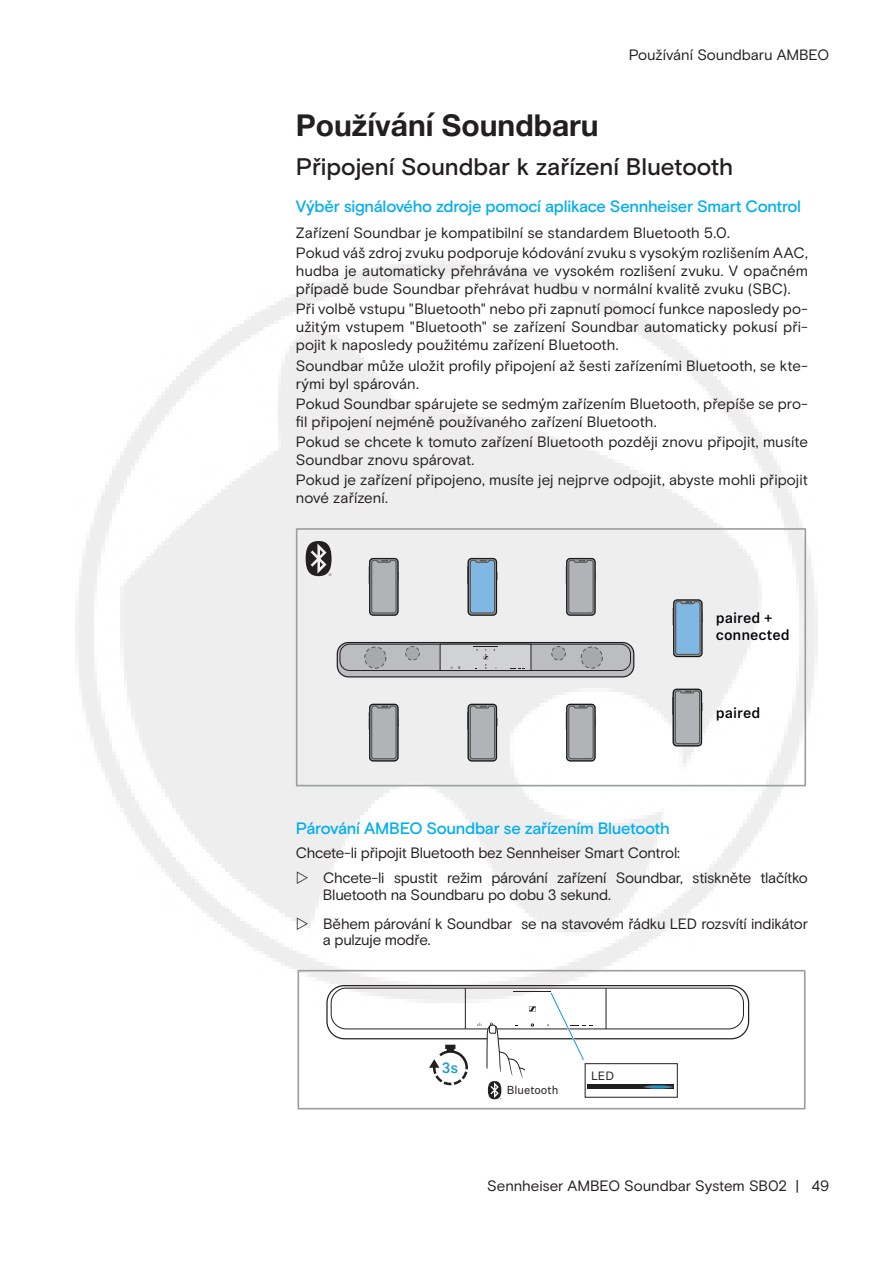
<style>
.page{position:relative;width:893px;height:1263px;background:#fff}
.page>*{position:absolute;margin:0;border:0;box-sizing:border-box;transform-origin:0 0}
.t1{font:700 30px "Helvetica Neue";color:#231f20}
.t2{font:500 24px "EPOS Basis";letter-spacing:-.005em;color:#231f20}
.t3{font:500 16.5px "EPOS Basis";letter-spacing:-.02em;color:#00aeef}
.t4{font:15px/18px "EPOS Basis";color:#231f20}
.t5{font:15px/25px "EPOS Basis";letter-spacing:-.02em;color:#231f20}
.t6{font:500 14.85px/17.9px "Sennheiser Neue";color:#010004}
.t7{font:500 14.85px "Sennheiser Neue";color:#1897d5}
.t8{font:12px "Sennheiser Neue";color:#231f20}
.t9{font:11.55px "Sennheiser Neue";color:#231f20}
</style>
<div class="page">
<img style="left:75px;top:260px;width:743px;height:747px">
<div style="left:296px;top:528px;width:510px;height:258px;border:2px solid #9c9fa0"></div>
<div style="left:337px;top:642px;width:297px;height:35px;background:#bcbdc0;border-radius:11px"></div>
<div style="left:337px;top:642px;width:297px;height:35px;border:1px solid #231f20;border-radius:11px"></div>
<svg style="left:551px;top:646px;width:15px;height:15px"></svg>
<svg style="left:405px;top:646px;width:15px;height:15px"></svg>
<svg style="left:580px;top:647px;width:23px;height:21px"></svg>
<svg style="left:364px;top:647px;width:22px;height:21px"></svg>
<div style="left:340px;top:644px;width:291px;height:27px;border:1px solid #231f20;border-radius:10px"></div>
<div style="left:440px;top:644px;width:91px;height:27px;background:#d1d2d4;border:1px solid #231f20"></div>
<svg style="left:510px;top:668px;width:15px;height:1px"></svg>
<svg style="left:450px;top:666px;width:10px;height:3px"></svg>
<svg style="left:474px;top:646px;width:24px;height:23px"></svg>
<svg style="left:368px;top:557px;width:32px;height:59px;background:#9a9c9e"></svg>
<svg style="left:466px;top:557px;width:32px;height:59px;background:#7c9eb9"></svg>
<svg style="left:672px;top:599px;width:32px;height:59px;background:#7c9eba"></svg>
<svg style="left:671px;top:688px;width:32px;height:59px;background:#9a9c9e"></svg>
<svg style="left:565px;top:557px;width:32px;height:59px;background:#9a9c9e"></svg>
<svg style="left:368px;top:703px;width:32px;height:59px;background:#9a9b9e"></svg>
<svg style="left:466px;top:703px;width:32px;height:59px;background:#9a9b9e"></svg>
<svg style="left:565px;top:703px;width:32px;height:59px;background:#9c9da0"></svg>
<svg style="left:306px;top:541px;width:26px;height:35px"></svg>
<div style="left:585px;top:1063px;width:93px;height:34px;border:1px solid #231f20"></div>
<div style="left:326px;top:985px;width:423px;height:54px;border:1px solid #231f20;border-radius:17px"></div>
<div style="left:331px;top:988px;width:413px;height:41px;border:1px solid #231f20;border-radius:15px"></div>
<hr style="left:465px;top:988px;width:1px;height:41px;background:#231f20">
<hr style="left:606px;top:988px;width:1px;height:41px;background:#231f20">
<svg style="left:529px;top:1006px;width:7px;height:5px"></svg>
<hr style="left:514px;top:991px;width:37px;height:1px;background:#231f20">
<svg style="left:429px;top:1022px;width:105px;height:77px"></svg>
<svg style="left:547px;top:991px;width:46px;height:69px"></svg>
<hr style="left:587px;top:1085px;width:87px;height:4px;background:#231f20">
<div style="left:525px;top:995px;width:14px;height:6px;background:#fff"></div>
<svg style="left:643px;top:1085px;width:31px;height:3px"></svg>
<div style="left:297px;top:970px;width:509px;height:139px;border:2px solid #9c9fa0"></div>
<svg style="left:297px;top:871px;width:11px;height:13px"></svg>
<svg style="left:297px;top:917px;width:11px;height:13px"></svg>
<p class="t4" style="left:629px;top:46px;width:202px">Používání Soundbaru AMBEO</p>
<h1 class="t1" style="left:296px;top:101px;width:304px">Používání Soundbaru</h1>
<h2 class="t2" style="left:296px;top:153px;width:439px">Připojení Soundbar k zařízení Bluetooth</h2>
<p class="t3" style="left:296px;top:196px;width:507px">Výběr signálového zdroje pomocí aplikace Sennheiser Smart Control</p>
<p class="t4" style="left:296px;top:223px;width:514px;line-height:20.1px">Zařízení Soundbar je kompatibilní se standardem Bluetooth 5.0.<br>Pokud váš zdroj zvuku podporuje kódování zvuku s vysokým rozlišením AAC,</p>
<p class="t4" style="left:296px;top:262px;width:514px">hudba je automaticky přehrávána ve vysokém rozlišení zvuku. V opačném případě bude Soundbar přehrávat hudbu v normální kvalitě zvuku (SBC).</p>
<p class="t4" style="left:296px;top:300px;width:514px;text-align:justify">Při volbě vstupu "Bluetooth" nebo při zapnutí pomocí funkce naposledy po&shy;užitým vstupem "Bluetooth" se zařízení Soundbar automaticky pokusí při&shy;pojit k naposledy použitému zařízení Bluetooth.</p>
<p class="t4" style="left:296px;top:357px;width:514px">Soundbar může uložit profily připojení až šesti zařízeními Bluetooth, se kte&shy;rými byl spárován.</p>
<p class="t4" style="left:296px;top:395px;width:514px">Pokud Soundbar spárujete se sedmým zařízením Bluetooth, přepíše se pro&shy;fil připojení nejméně používaného zařízení Bluetooth.</p>
<p class="t4" style="left:296px;top:433px;width:514px">Pokud se chcete k tomuto zařízení Bluetooth později znovu připojit, musíte<br>Soundbar znovu spárovat.</p>
<p class="t4" style="left:296px;top:471px;width:514px">Pokud je zařízení připojeno, musíte jej nejprve odpojit, abyste mohli připojit nové zařízení.</p>
<p class="t6" style="left:716px;top:608px;width:75px">paired + connected</p>
<p class="t6" style="left:716px;top:703px;width:46px">paired</p>
<p class="t3" style="left:296px;top:819px;width:375px">Párování AMBEO Soundbar se zařízením Bluetooth</p>
<p class="t5" style="left:323px;top:841px;width:486px;text-indent:-27px">Chcete-li připojit Bluetooth bez Sennheiser Smart Control:<br>Chcete-li spustit režim párování zařízení Soundbar, stiskněte tlačítko</p>
<p class="t5" style="left:323px;top:880px;width:487px;line-height:29.2px">Bluetooth na Soundbaru po dobu 3 sekund.<br>Během párování k Soundbar se na stavovém řádku LED rozsvítí indikátor</p>
<p class="t4" style="left:323px;top:931px;width:109px">a pulzuje modře.</p>
<p class="t7" style="left:442px;top:1057px;width:18px">3s</p>
<p class="t9" style="left:507px;top:1081px;width:53px">Bluetooth</p>
<p class="t8" style="left:591px;top:1068px;width:24px">LED</p>
<p class="t4" style="left:487px;top:1177px;width:344px">Sennheiser AMBEO Soundbar System SB02 | 49</p>
</div>
